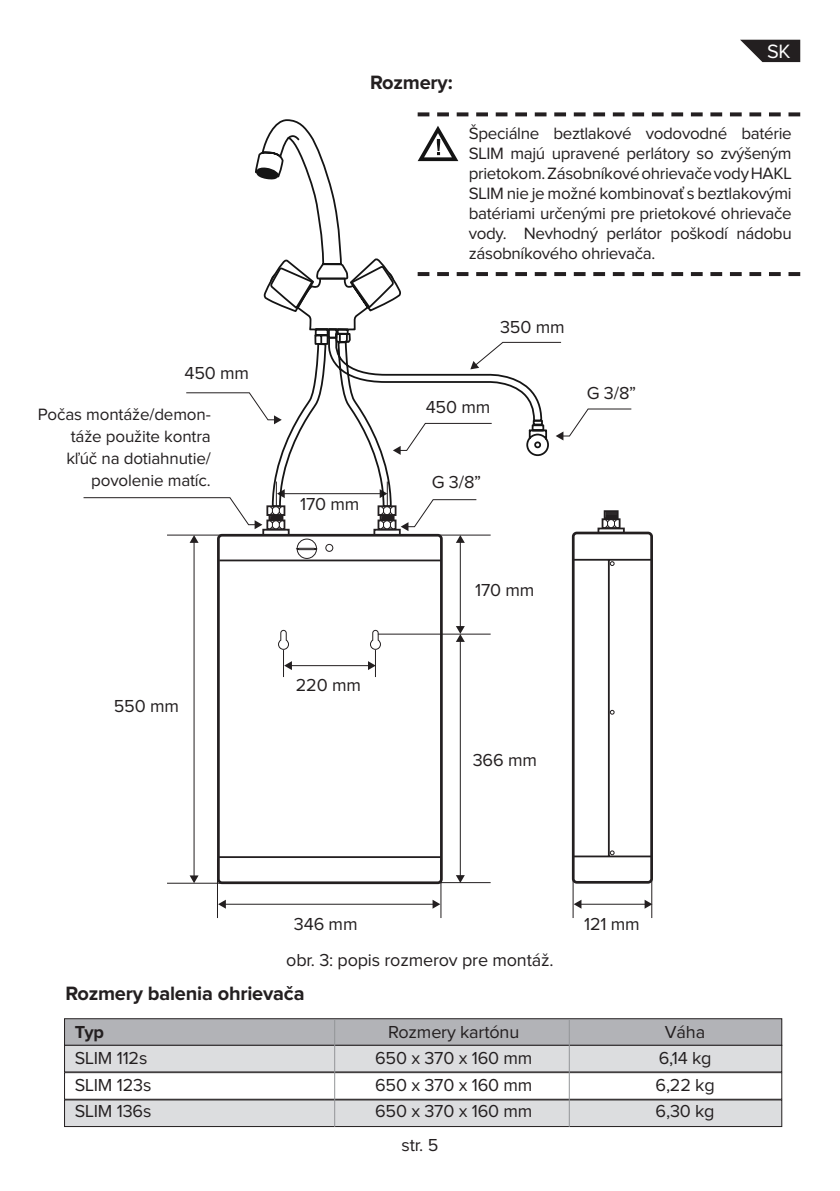
<style>
.page{position:relative;width:840px;height:1191px;background:#fff}
.page>*{position:absolute;margin:0;border:0;box-sizing:border-box;transform-origin:0 0}
.t1{font:700 20px "Proxima Nova";letter-spacing:-.01em;color:#231f20}
.t2{font:20px "Proxima Nova";color:#fff}
.t3{font:18px/26.4px "Proxima Nova";letter-spacing:-.01em;color:#231f20;text-align:center}
.t4{font:700 18px "Proxima Nova";color:#231f20}
.t5{font:17px/20px "Proxima Nova";letter-spacing:-.01em;color:#231f20;text-align:justify}
</style>
<div class="page">
<svg style="left:740px;top:40px;width:59px;height:22px"></svg>
<svg style="left:417px;top:112px;width:382px;height:4px"></svg>
<svg style="left:554px;top:272px;width:245px;height:4px"></svg>
<svg style="left:417px;top:126px;width:41px;height:35px"></svg>
<div style="left:64px;top:1018px;width:717px;height:27px;background:#b2b3b7"></div>
<div style="left:64px;top:1018px;width:717px;height:27px;border:1px solid #231f20"></div>
<div style="left:64px;top:1045px;width:717px;height:27px;background:#dcdddf"></div>
<div style="left:64px;top:1045px;width:717px;height:27px;border:1px solid #231f20"></div>
<div style="left:64px;top:1072px;width:717px;height:27px;border:1px solid #231f20"></div>
<div style="left:64px;top:1100px;width:717px;height:26px;background:#dcdddf"></div>
<div style="left:64px;top:1099px;width:717px;height:27px;border:1px solid #231f20"></div>
<hr style="left:334px;top:1019px;width:1px;height:107px;background:#939598">
<hr style="left:568px;top:1019px;width:1px;height:107px;background:#939598">
<svg style="left:167px;top:508px;width:485px;height:410px"></svg>
<svg style="left:400px;top:522px;width:8px;height:9px"></svg>
<svg style="left:186px;top:392px;width:85px;height:29px"></svg>
<svg style="left:83px;top:497px;width:179px;height:32px"></svg>
<svg style="left:556px;top:408px;width:76px;height:32px"></svg>
<svg style="left:549px;top:341px;width:12px;height:2px"></svg>
<hr style="left:224px;top:903px;width:209px;height:1px;background:#231f20">
<svg style="left:218px;top:899px;width:8px;height:9px"></svg>
<svg style="left:432px;top:899px;width:8px;height:9px"></svg>
<hr style="left:580px;top:903px;width:65px;height:1px;background:#231f20">
<svg style="left:573px;top:899px;width:8px;height:9px"></svg>
<svg style="left:644px;top:899px;width:8px;height:9px"></svg>
<hr style="left:193px;top:541px;width:1px;height:335px;background:#231f20">
<svg style="left:189px;top:535px;width:9px;height:8px"></svg>
<svg style="left:189px;top:875px;width:9px;height:8px"></svg>
<hr style="left:459px;top:541px;width:1px;height:86px;background:#231f20">
<svg style="left:455px;top:535px;width:9px;height:8px"></svg>
<hr style="left:459px;top:640px;width:1px;height:236px;background:#231f20">
<svg style="left:455px;top:626px;width:9px;height:16px"></svg>
<svg style="left:455px;top:875px;width:9px;height:8px"></svg>
<svg style="left:277px;top:629px;width:104px;height:49px"></svg>
<svg style="left:305px;top:272px;width:244px;height:183px"></svg>
<svg style="left:255px;top:119px;width:139px;height:195px"></svg>
<svg style="left:271px;top:336px;width:271px;height:172px"></svg>
<svg style="left:596px;top:509px;width:29px;height:26px"></svg>
<div style="left:373px;top:529px;width:27px;height:6px;border:2px solid #231f20"></div>
<div style="left:377px;top:519px;width:19px;height:11px;border:2px solid #231f20"></div>
<div style="left:377px;top:505px;width:19px;height:11px;border:2px solid #231f20"></div>
<svg style="left:379px;top:505px;width:15px;height:25px"></svg>
<div style="left:262px;top:529px;width:27px;height:6px;border:2px solid #231f20"></div>
<div style="left:266px;top:519px;width:19px;height:11px;border:2px solid #231f20"></div>
<div style="left:266px;top:505px;width:19px;height:11px;border:2px solid #231f20"></div>
<svg style="left:268px;top:505px;width:15px;height:25px"></svg>
<p class="t3" style="left:184px;top:361px;width:66px">450 mm</p>
<p class="t5" style="left:38px;top:404px;width:174px;line-height:22px;text-align:right">Počas montáže/demon&shy;táže použite kontra kľúč na dotiahnutie/ povolenie matíc.</p>
<p class="t3" style="left:114px;top:693px;width:67px">550 mm</p>
<p class="t1" style="left:370px;top:74px;width:84px">Rozmery:</p>
<p class="t2" style="left:766px;top:42px;width:25px">SK</p>
<p class="t5" style="left:468px;top:124px;width:324px">Špeciálne beztlakové vodovodné batérie SLIM majú upravené perlátory so zvýšeným prietokom. Zásobníkové ohrievače vody HAKL SLIM nie je možné kombinovať s beztlakovými batériami určenými pre prietokové ohrievače vody. Nevhodný perlátor poškodí nádobu zásobníkového ohrievača.</p>
<p class="t3" style="left:500px;top:314px;width:66px">350 mm</p>
<p class="t3" style="left:425px;top:394px;width:66px">450 mm</p>
<p class="t3" style="left:586px;top:380px;width:51px">G 3/8”</p>
<p class="t3" style="left:300px;top:491px;width:61px">170 mm</p>
<p class="t3" style="left:431px;top:470px;width:51px">G 3/8”</p>
<p class="t3" style="left:475px;top:577px;width:61px">170 mm</p>
<p class="t3" style="left:296px;top:672px;width:67px">220 mm</p>
<p class="t3" style="left:472px;top:747px;width:66px">366 mm</p>
<p class="t3" style="left:294px;top:911px;width:65px">346 mm</p>
<p class="t3" style="left:584px;top:911px;width:57px">121 mm</p>
<p class="t3" style="left:286px;top:947px;width:269px">obr. 3: popis rozmerov pre montáž.</p>
<p class="t1" style="left:65px;top:984px;width:240px">Rozmery balenia ohrievača</p>
<p class="t4" style="left:75px;top:1023px;width:31px">Typ</p>
<p class="t3" style="left:75px;top:1046px;width:78px;text-align:left">SLIM 112s<br>SLIM 123s<br>SLIM 136s</p>
<p class="t3" style="left:375px;top:1019px;width:159px">Rozmery kartónu<br>650 x 370 x 160 mm<br>650 x 370 x 160 mm<br>650 x 370 x 160 mm</p>
<p class="t3" style="left:655px;top:1019px;width:61px">Váha<br>6,14 kg<br>6,22 kg<br>6,30 kg</p>
<p class="t3" style="left:401px;top:1132px;width:38px">str. 5</p>
</div>
